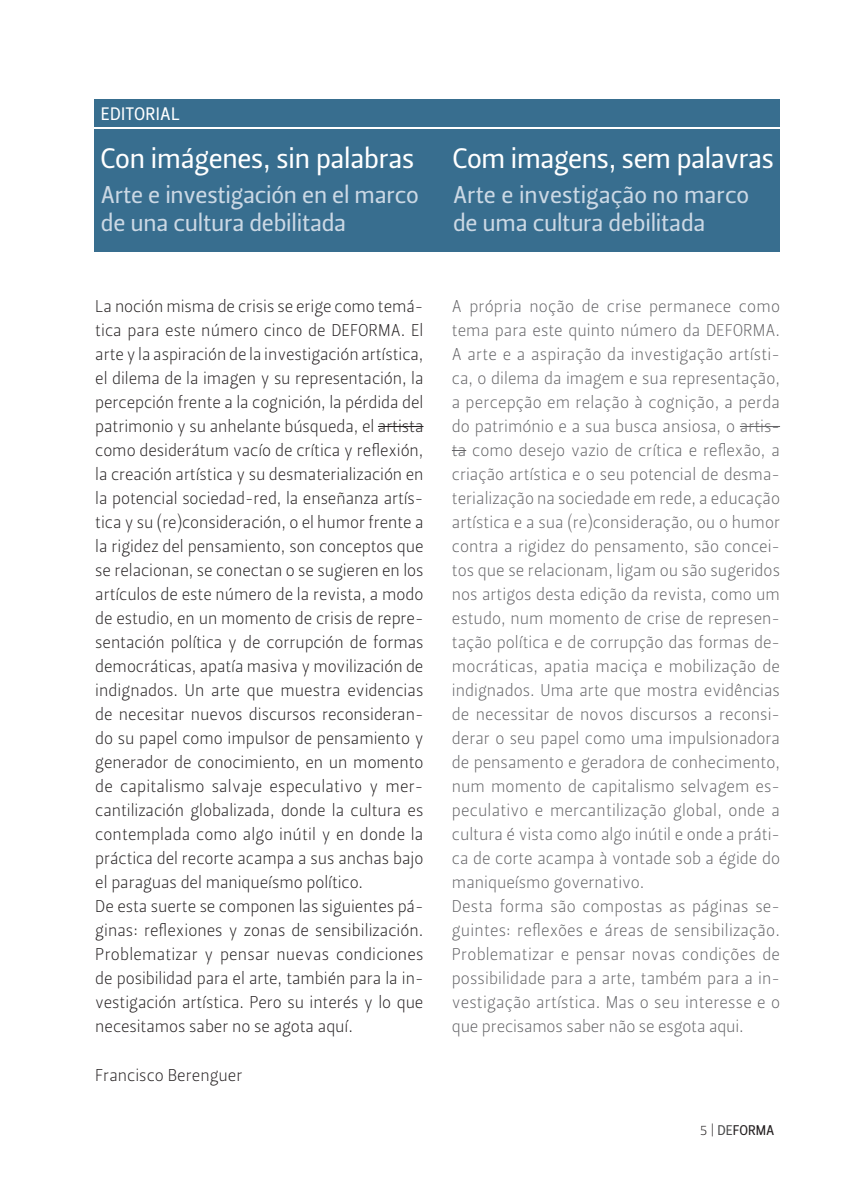
<style>
.page{position:relative;width:851px;height:1191px;background:#fff}
.page>*{position:absolute;margin:0;border:0;box-sizing:border-box;transform-origin:0 0}
.t1{font:28px "Leitura Sans Grot 2";letter-spacing:-.01em;color:#fff}
.t2{font:24px/28px "Leitura Sans Grot 2";letter-spacing:-.01em;color:#cbd8e4}
.t3{font:18px "Leitura Sans Grot 2";letter-spacing:.01em;color:#fff}
.t4{font:17px/24px "Leitura Sans Grot 1";letter-spacing:-.005em;color:#231f20}
.t5{font:17px/24px "Leitura Sans Grot 1";color:#636366}
.t6{font:14px "Leitura Sans Grot 2";color:#231f20}
.s1{font-family:"Leitura Sans Grot 1"}
.s2{color:#4b4c4d}
</style>
<div class="page">
<hr style="left:378px;top:426px;width:45px;height:1px;background:#231f20">
<hr style="left:739px;top:426px;width:41px;height:1px;background:#636366">
<svg style="left:452px;top:450px;width:14px;height:1px"></svg>
<div style="left:95px;top:99px;width:685px;height:27px;background:#386e8f"></div>
<div style="left:95px;top:130px;width:685px;height:122px;background:#386e8f"></div>
<p class="t3" style="left:101px;top:101px;width:80px">EDITORIAL</p>
<h1 class="t1" style="left:100px;top:139px;width:315px">Con imágenes, sin palabras</h1>
<h2 class="t2" style="left:101px;top:181px;width:319px">Arte e investigación en el marco de una cultura debilitada</h2>
<p class="t4" style="left:95px;top:294px;width:330px">La noción misma de crisis se erige como temá&shy;tica para este número cinco de DEFORMA. El arte y la aspiración de la investigación artística, el dilema de la imagen y su representación, la percepción frente a la cognición, la pérdida del patrimonio y su anhelante búsqueda, el artista como desiderátum vacío de crítica y reflexión, la creación artística y su desmaterialización en la potencial sociedad-red, la enseñanza artís&shy;tica y su (re)consideración, o el humor frente a la rigidez del pensamiento, son conceptos que se relacionan, se conectan o se sugieren en los artículos de este número de la revista, a modo de estudio, en un momento de crisis de repre&shy;sentación política y de corrupción de formas democráticas, apatía masiva y movilización de indignados. Un arte que muestra evidencias de necesitar nuevos discursos reconsideran&shy;do su papel como impulsor de pensamiento y generador de conocimiento, en un momento de capitalismo salvaje especulativo y mer&shy;cantilización globalizada, donde la cultura es contemplada como algo inútil y en donde la práctica del recorte acampa a sus anchas bajo el paraguas del maniqueísmo político.<br>De esta suerte se componen las siguientes pá&shy;ginas: reflexiones y zonas de sensibilización.<br>Problematizar y pensar nuevas condiciones de posibilidad para el arte, también para la in&shy;vestigación artística. Pero su interés y lo que necesitamos saber no se agota aquí.</p>
<p class="t4" style="left:95px;top:1062px;width:149px">Francisco Berenguer</p>
<h1 class="t1" style="left:452px;top:139px;width:323px">Com imagens, sem palavras</h1>
<h2 class="t2" style="left:453px;top:181px;width:298px">Arte e investigação no marco de uma cultura debilitada</h2>
<p class="t5" style="left:452px;top:294px;width:330px">A própria noção de crise permanece como tema para este quinto número da DEFORMA.<br>A arte e a aspiração da investigação artísti&shy;ca, o dilema da imagem e sua representação, a percepção em relação à cognição, a perda do património e a sua busca ansiosa, o artis&shy;ta como desejo vazio de crítica e reflexão, a criação artística e o seu potencial de desma&shy;terialização na sociedade em rede, a educação artística e a sua (re)consideração, ou o humor contra a rigidez do pensamento, são concei&shy;tos que se relacionam, ligam ou são sugeridos nos artigos desta edição da revista, como um estudo, num momento de crise de represen&shy;tação política e de corrupção das formas de&shy;mocráticas, apatia maciça e mobilização de indignados. Uma arte que mostra evidências de necessitar de novos discursos a reconsi&shy;derar o seu papel como uma impulsionadora de pensamento e geradora de conhecimento, num momento de capitalismo selvagem es&shy;peculativo e mercantilização global, onde a cultura é vista como algo inútil e onde a práti&shy;ca de corte acampa à vontade sob a égide do maniqueísmo governativo.<br>Desta forma são compostas as páginas se&shy;guintes: reflexões e áreas de sensibilização.<br>Problematizar e pensar novas condições de possibilidade para a arte, também para a in&shy;vestigação artística. Mas o seu interesse e o que precisamos saber não se esgota aqui.</p>
<p class="t6" style="left:700px;top:1120px;width:76px"><span class="s1">5 |</span> <span class="s2">DE</span>FORMA</p>
</div>
